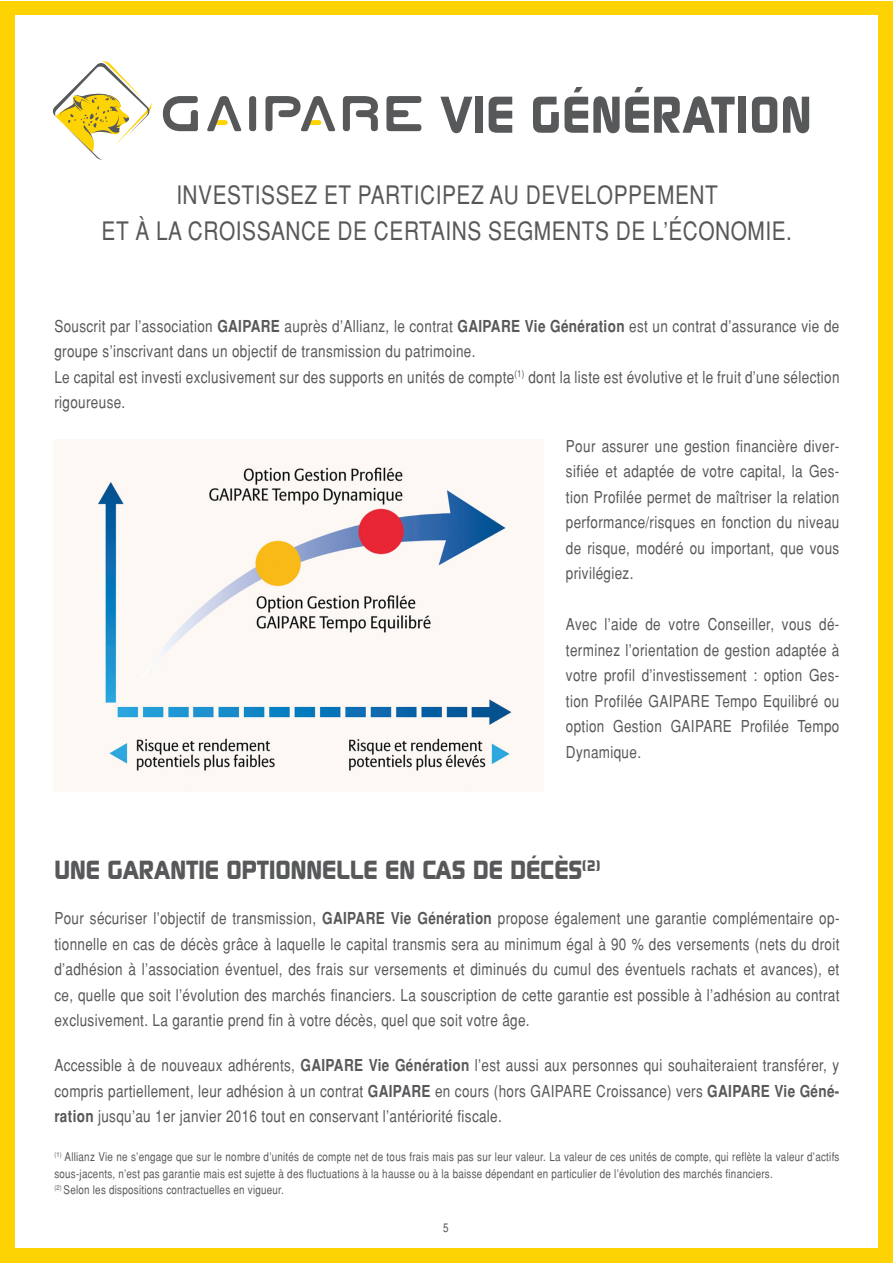
<style>
.page{position:relative;width:893px;height:1263px;background:#fff}
.page>*{position:absolute;margin:0;border:0;box-sizing:border-box;transform-origin:0 0}
.t1{font:700 50.1px "Digital";letter-spacing:.02em;color:#57585a}
.t2{font:condensed 25.5px/35.7px "Helvetica";letter-spacing:.02em;color:#57585a;text-align:center}
.t3{font:700 25.5px "Digital";color:#57585a}
.t4{font:condensed 16.5px/25.5px "Helvetica";letter-spacing:.02em;color:#57585a;text-align:justify}
.t5{font:condensed 12px/16.5px "Helvetica";letter-spacing:.02em;color:#57585a}
.s1{font-weight:700}
</style>
<div class="page">
<div style="left:0;top:1px;width:892px;height:1262px;background:#fed304"></div>
<div style="left:16px;top:15px;width:862px;height:1233px;background:#fff"></div>
<div style="left:53px;top:439px;width:490px;height:353px;background:#fdf9f4"></div>
<img style="left:98px;top:467px;width:414px;height:304px">
<svg style="left:163px;top:96px;width:35px;height:35px"></svg>
<svg style="left:207px;top:96px;width:34px;height:35px"></svg>
<div style="left:249px;top:96px;width:7px;height:35px;background:#57585a;border-radius:4px"></div>
<svg style="left:265px;top:96px;width:70px;height:35px"></svg>
<svg style="left:343px;top:96px;width:35px;height:35px"></svg>
<svg style="left:386px;top:96px;width:35px;height:35px"></svg>
<svg style="left:53px;top:61px;width:99px;height:99px"></svg>
<h1 class="t1" style="left:441px;top:85px;width:372px">VIE GÉNÉRATION</h1>
<h2 class="t2" style="left:102px;top:177px;width:692px">INVESTISSEZ ET PARTICIPEZ AU DEVELOPPEMENT<br>ET À LA CROISSANCE DE CERTAINS SEGMENTS DE L’ÉCONOMIE.</h2>
<p class="t4" style="left:54px;top:313px;width:787px;text-align:left">Souscrit par l’association <span class="s1">GAIPARE</span> auprès d’Allianz, le contrat <span class="s1">GAIPARE Vie Génération</span> est un contrat d’assurance vie de groupe s’inscrivant dans un objectif de transmission du patrimoine.<br>Le capital est investi exclusivement sur des supports en unités de compte<sup>(1)</sup> dont la liste est évolutive et le fruit d’une sélection rigoureuse.</p>
<p class="t4" style="left:566px;top:433px;width:275px">Pour assurer une gestion financière diver&shy;sifiée et adaptée de votre capital, la Ges&shy;tion Profilée permet de maîtriser la relation performance/risques en fonction du niveau de risque, modéré ou important, que vous privilégiez.</p>
<p class="t4" style="left:566px;top:612px;width:275px">Avec l’aide de votre Conseiller, vous dé&shy;terminez l’orientation de gestion adaptée à votre profil d’investissement : option Ges&shy;tion Profilée GAIPARE Tempo Equilibré ou option Gestion GAIPARE Profilée Tempo Dynamique.</p>
<h2 class="t3" style="left:54px;top:855px;width:548px">UNE GARANTIE OPTIONNELLE EN CAS DE DÉCÈS<sup>(2)</sup></h2>
<p class="t4" style="left:54px;top:905px;width:787px">Pour sécuriser l’objectif de transmission, <span class="s1">GAIPARE Vie Génération</span> propose également une garantie complémentaire op&shy;tionnelle en cas de décès grâce à laquelle le capital transmis sera au minimum égal à 90 % des versements (nets du droit d’adhésion à l’association éventuel, des frais sur versements et diminués du cumul des éventuels rachats et avances), et ce, quelle que soit l’évolution des marchés financiers. La souscription de cette garantie est possible à l’adhésion au contrat exclusivement. La garantie prend fin à votre décès, quel que soit votre âge.</p>
<p class="t4" style="left:54px;top:1052px;width:786px">Accessible à de nouveaux adhérents, <span class="s1">GAIPARE Vie Génération</span> l’est aussi aux personnes qui souhaiteraient transférer, y compris partiellement, leur adhésion à un contrat <span class="s1">GAIPARE</span> en cours (hors GAIPARE Croissance) vers <span class="s1">GAIPARE Vie Géné&shy;ration</span> jusqu’au 1er janvier 2016 tout en conservant l’antériorité fiscale.</p>
<p class="t5" style="left:54px;top:1148px;width:787px"><sup>(1)</sup> Allianz Vie ne s’engage que sur le nombre d’unités de compte net de tous frais mais pas sur leur valeur. La valeur de ces unités de compte, qui reflète la valeur d’actifs sous-jacents, n’est pas garantie mais est sujette à des fluctuations à la hausse ou à la baisse dépendant en particulier de l’évolution des marchés financiers.<br><sup>(2)</sup> Selon les dispositions contractuelles en vigueur.</p>
<p class="t5" style="left:443px;top:1219px;width:7px">5</p>
</div>
